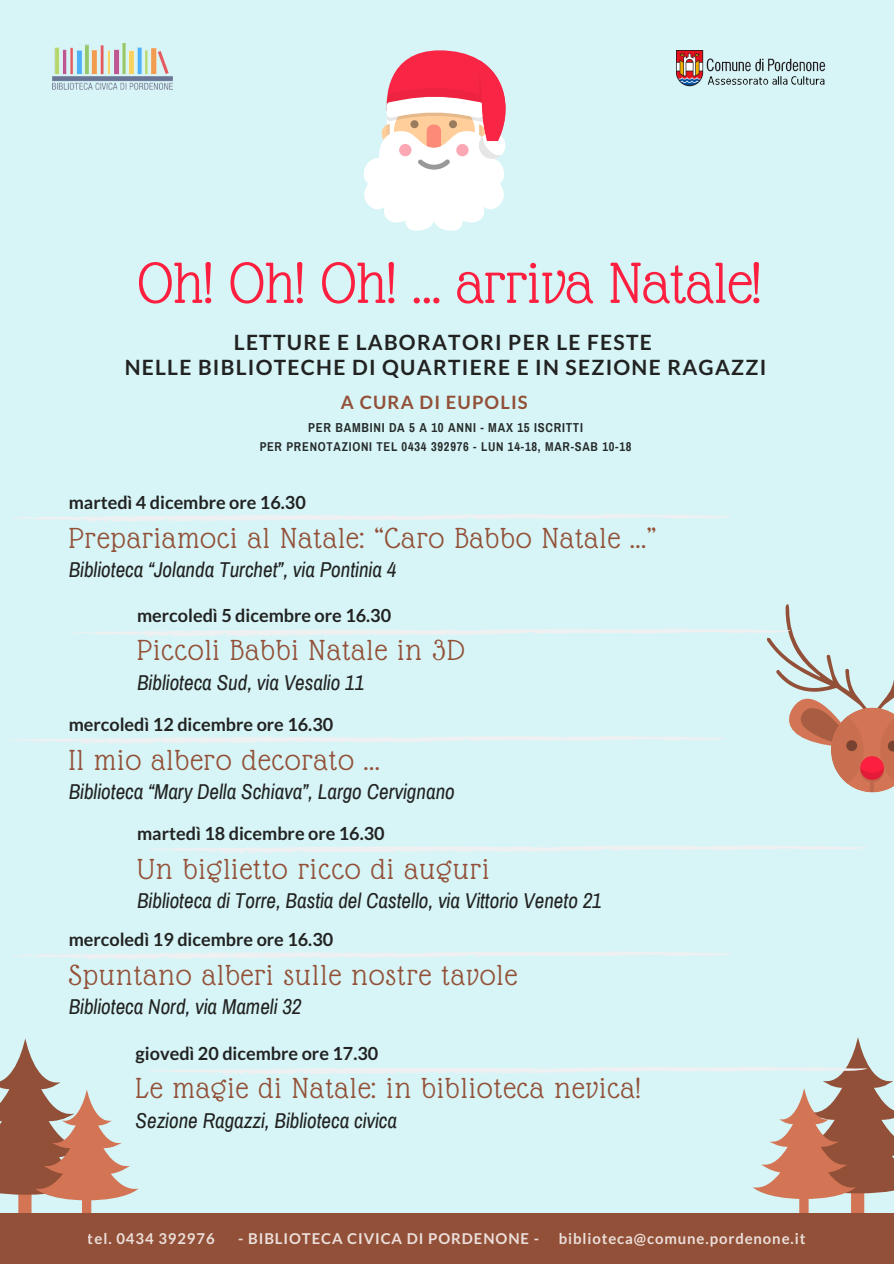
<style>
.page{position:relative;width:894px;height:1264px;background:#fff}
.page>*{position:absolute;margin:0;border:0;box-sizing:border-box;transform-origin:0 0}
.t1{font:63px "Glass Antiqua";color:#fc1f3f}
.t2{font:31.5px "Glass Antiqua";letter-spacing:.04em;color:#935038}
.t3{font:italic 21px "Archivo Narrow";color:#222}
.t4{font:700 21px/24.8px "Lato";letter-spacing:.06em;color:#222;text-align:center}
.t5{font:700 18.3px "Lato";letter-spacing:.06em;color:#935038}
.t6{font:700 18px "Lato";color:#222}
.t7{font:700 14.85px "Lato";letter-spacing:.06em;color:#fff}
.t8{font:700 12.75px "Archivo Narrow";letter-spacing:.06em;color:#000}
.t9{font:700 12.45px "Archivo Narrow";letter-spacing:.06em;color:#000}
</style>
<div class="page">
<div style="left:0;top:0;width:893px;height:1263px;background:#d7f5f6"></div>
<svg style="left:0;top:1038px;width:138px;height:175px"></svg>
<div style="left:0;top:1213px;width:893px;height:50px;background:#935038"></div>
<img style="left:52px;top:44px;width:121px;height:46px">
<img style="left:676px;top:50px;width:150px;height:37px">
<svg style="left:363px;top:50px;width:142px;height:181px"></svg>
<svg style="left:13px;top:514px;width:717px;height:8px"></svg>
<svg style="left:8px;top:604px;width:885px;height:188px"></svg>
<svg style="left:149px;top:845px;width:717px;height:8px"></svg>
<svg style="left:13px;top:952px;width:718px;height:7px"></svg>
<svg style="left:149px;top:1037px;width:744px;height:176px"></svg>
<h1 class="t1" style="left:138px;top:250px;width:625px">Oh! Oh! Oh! … arriva Natale!</h1>
<p class="t4" style="left:125px;top:329px;width:643px">LETTURE E LABORATORI PER LE FESTE<br>NELLE BIBLIOTECHE DI QUARTIERE E IN SEZIONE RAGAZZI</p>
<p class="t5" style="left:341px;top:391px;width:188px">A CURA DI EUPOLIS</p>
<p class="t8" style="left:308px;top:421px;width:276px">PER BAMBINI DA 5 A 10 ANNI - MAX 15 ISCRITTI</p>
<p class="t9" style="left:259px;top:439px;width:373px">PER PRENOTAZIONI TEL 0434 392976 - LUN 14-18, MAR-SAB 10-18</p>
<p class="t6" style="left:69px;top:491px;width:238px">martedì 4 dicembre ore 16.30</p>
<h2 class="t2" style="left:69px;top:521px;width:588px">Prepariamoci al Natale: “Caro Babbo Natale ...”</h2>
<p class="t3" style="left:69px;top:558px;width:329px">Biblioteca “Jolanda Turchet”, via Pontinia 4</p>
<p class="t6" style="left:137px;top:603px;width:255px">mercoledì 5 dicembre ore 16.30</p>
<h2 class="t2" style="left:137px;top:634px;width:329px">Piccoli Babbi Natale in 3D</h2>
<p class="t3" style="left:137px;top:671px;width:228px">Biblioteca Sud, via Vesalio 11</p>
<p class="t6" style="left:69px;top:713px;width:266px">mercoledì 12 dicembre ore 16.30</p>
<h2 class="t2" style="left:69px;top:743px;width:312px">Il mio albero decorato ...</h2>
<p class="t3" style="left:69px;top:780px;width:387px">Biblioteca “Mary Della Schiava”, Largo Cervignano</p>
<p class="t6" style="left:137px;top:822px;width:249px">martedì 18 dicembre ore 16.30</p>
<h2 class="t2" style="left:137px;top:852px;width:353px">Un biglietto ricco di auguri</h2>
<p class="t3" style="left:137px;top:889px;width:466px">Biblioteca di Torre, Bastia del Castello, via Vittorio Veneto 21</p>
<p class="t6" style="left:69px;top:928px;width:266px">mercoledì 19 dicembre ore 16.30</p>
<h2 class="t2" style="left:69px;top:958px;width:449px">Spuntano alberi sulle nostre tavole</h2>
<p class="t3" style="left:69px;top:996px;width:234px">Biblioteca Nord, via Mameli 32</p>
<p class="t6" style="left:136px;top:1041px;width:244px">giovedì 20 dicembre ore 17.30</p>
<h2 class="t2" style="left:136px;top:1071px;width:506px">Le magie di Natale: in biblioteca nevica!</h2>
<p class="t3" style="left:136px;top:1109px;width:263px">Sezione Ragazzi, Biblioteca civica</p>
<p class="t7" style="left:88px;top:1229px;width:128px">tel. 0434 392976</p>
<p class="t7" style="left:238px;top:1229px;width:302px">- BIBLIOTECA CIVICA DI PORDENONE -</p>
<p class="t7" style="left:558px;top:1229px;width:248px">biblioteca@comune.pordenone.it</p>
</div>
